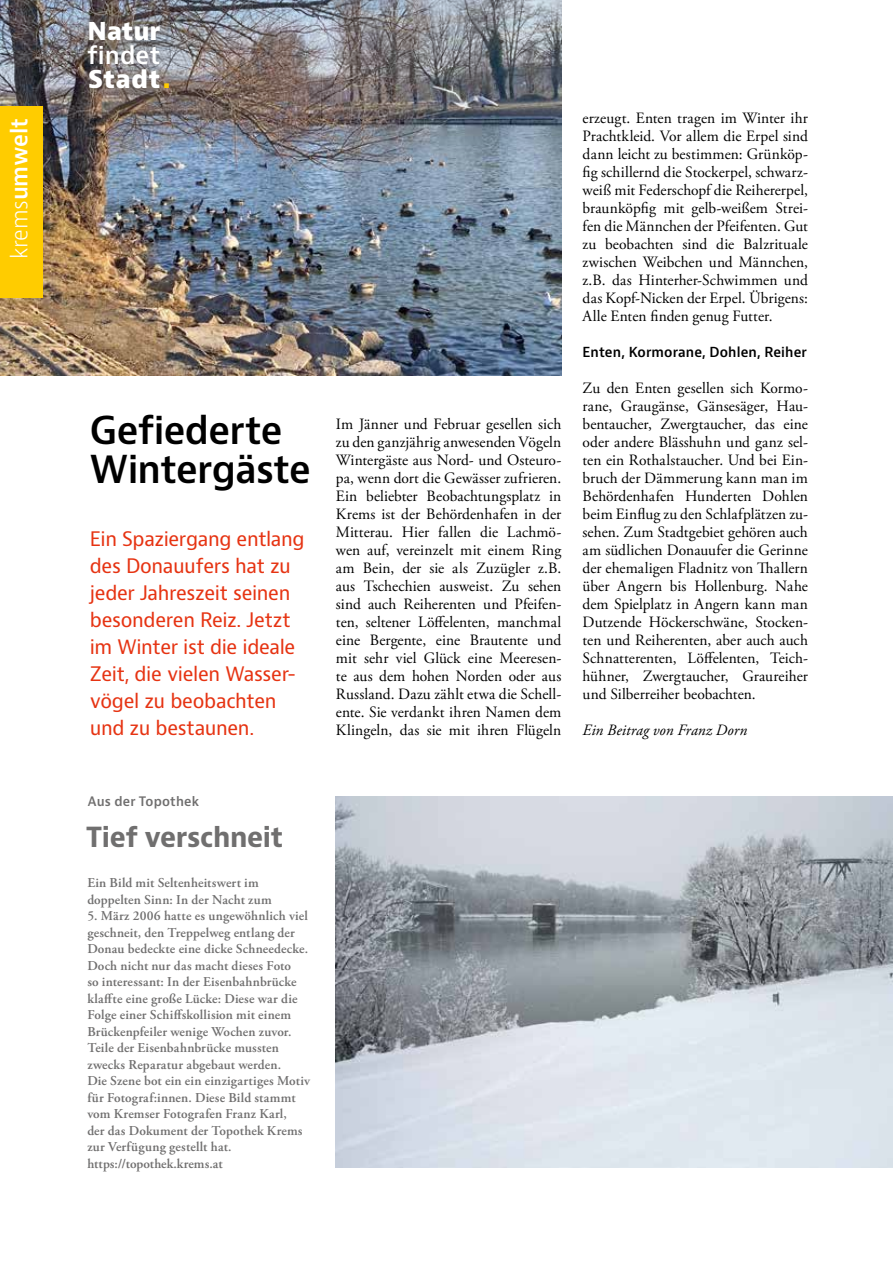
<style>
.page{position:relative;width:893px;height:1263px;background:#fff}
.page>*{position:absolute;margin:0;border:0;box-sizing:border-box;transform-origin:0 0}
.t1{font:600 37.5px/39px "Bernino Sans";letter-spacing:-.02em;color:#000}
.t2{font:700 27px "Bernino Sans";letter-spacing:-.015em;color:#706f6f}
.t3{font:600 24px/24px "Bernino Sans";letter-spacing:.005em;color:#fff}
.t4{font:800 24px "Bernino Sans";color:#fff}
.t5{font:600 22.5px "Bernino Sans";letter-spacing:-.01em;color:#fff}
.t6{font:19.5px/27px "Bernino Sans";letter-spacing:-.02em;color:#e63312}
.t7{font:15.75px/18px "Adobe Garamond Pro";color:#000;text-align:justify}
.t8{font:italic 15.75px "Adobe Garamond Pro";letter-spacing:.005em;color:#000}
.t9{font:600 13.5px/16.5px "Adobe Garamond Pro";letter-spacing:.01em;color:#706f6f}
.t10{font:600 13.5px "Bernino Sans";letter-spacing:.01em;color:#000}
.t11{font:600 12.75px "Bernino Sans";letter-spacing:.01em;color:#706f6f}
.s1{font-weight:300}
.s2{font-weight:800}
.s3{font-weight:800;color:#fc0}
</style>
<div class="page">
<img style="left:0;top:162px;width:561px;height:213px">
<img style="left:0;top:0;width:561px;height:162px">
<div style="left:0;top:106px;width:43px;height:192px;background:#fc0"></div>
<img style="left:336px;top:797px;width:557px;height:370px">
<div style="left:75px;top:8px;width:107px;height:94px;background:#706f6f;opacity:.95"></div>
<h3 class="t5" style="left:5px;top:259px;width:143px;rotate:-90deg"><span class="s1">krems</span>umwelt</h3>
<h3 class="t4" style="left:88px;top:15px;width:74px">Natur</h3>
<h3 class="t3" style="left:87px;top:43px;width:84px">findet<br><span class="s2">Stadt</span><span class="s3">.</span></h3>
<h1 class="t1" style="left:90px;top:411px;width:223px">Gefiederte<br>Wintergäste</h1>
<p class="t6" style="left:90px;top:526px;width:216px">Ein Spaziergang entlang des Donauufers hat zu jeder Jahreszeit seinen besonderen Reiz. Jetzt im Winter ist die ideale<br>Zeit, die vielen Wasser&shy;vögel zu beobachten und zu bestaunen.</p>
<p class="t11" style="left:88px;top:793px;width:113px">Aus der Topothek</p>
<h2 class="t2" style="left:86px;top:820px;width:199px">Tief verschneit</h2>
<p class="t9" style="left:87px;top:875px;width:186px">Ein Bild mit Seltenheitswert im doppelten Sinn: In der Nacht zum</p>
<p class="t9" style="left:87px;top:908px;width:224px">5. März 2006 hatte es ungewöhnlich viel geschneit, den Treppelweg entlang der Donau bedeckte eine dicke Schneedecke.<br>Doch nicht nur das macht dieses Foto<br>so interessant: In der Eisenbahnbrücke klaffte eine große Lücke: Diese war die Folge einer Schiffskollision mit einem Brückenpfeiler wenige Wochen zuvor.<br>Teile der Eisenbahnbrücke mussten zwecks Reparatur abgebaut werden.<br>Die Szene bot ein ein einzigartiges Motiv für Fotograf:innen. Diese Bild stammt vom Kremser Fotografen Franz Karl,<br>der das Dokument der Topothek Krems zur Verfügung gestellt hat. https://topothek.krems.at</p>
<p class="t7" style="left:336px;top:416px;width:227px">Im Jänner und Februar gesellen sich zu den ganzjährig anwesenden Vögeln Wintergäste aus Nord- und Osteuro&shy;pa, wenn dort die Gewässer zufrieren.<br>Ein beliebter Beobachtungsplatz in Krems ist der Behördenhafen in der Mitterau. Hier fallen die Lachmö&shy;wen auf, vereinzelt mit einem Ring am Bein, der sie als Zuzügler z.B. aus Tschechien ausweist. Zu sehen sind auch Reiherenten und Pfeifen&shy;ten, seltener Löffelenten, manchmal eine Bergente, eine Brautente und mit sehr viel Glück eine Meeresen&shy;te aus dem hohen Norden oder aus Russland. Dazu zählt etwa die Schell&shy;ente. Sie verdankt ihren Namen dem Klingeln, das sie mit ihren Flügeln</p>
<p class="t7" style="left:583px;top:110px;width:227px">erzeugt. Enten tragen im Winter ihr Prachtkleid. Vor allem die Erpel sind dann leicht zu bestimmen: Grünköp&shy;fig schillernd die Stockerpel, schwarz&shy;weiß mit Federschopf die Reihererpel, braunköpfig mit gelb-weißem Strei&shy;fen die Männchen der Pfeifenten. Gut zu beobachten sind die Balzrituale zwischen Weibchen und Männchen, z.B. das Hinterher-Schwimmen und das Kopf-Nicken der Erpel. Übrigens:<br>Alle Enten finden genug Futter.</p>
<p class="t10" style="left:583px;top:344px;width:226px">Enten, Kormorane, Dohlen, Reiher</p>
<p class="t7" style="left:583px;top:380px;width:227px">Zu den Enten gesellen sich Kormo&shy;rane, Graugänse, Gänsesäger, Hau&shy;bentaucher, Zwergtaucher, das eine oder andere Blässhuhn und ganz sel&shy;ten ein Rothalstaucher. Und bei Ein&shy;bruch der Dämmerung kann man im Behördenhafen Hunderten Dohlen beim Einflug zu den Schlafplätzen zu&shy;sehen. Zum Stadtgebiet gehören auch am südlichen Donauufer die Gerinne der ehemaligen Fladnitz von Thallern über Angern bis Hollenburg. Nahe dem Spielplatz in Angern kann man Dutzende Höckerschwäne, Stocken&shy;ten und Reiherenten, aber auch auch Schnatterenten, Löffelenten, Teich&shy;hühner, Zwergtaucher, Graureiher und Silberreiher beobachten.</p>
<p class="t8" style="left:583px;top:721px;width:166px">Ein Beitrag von Franz Dorn</p>
</div>
